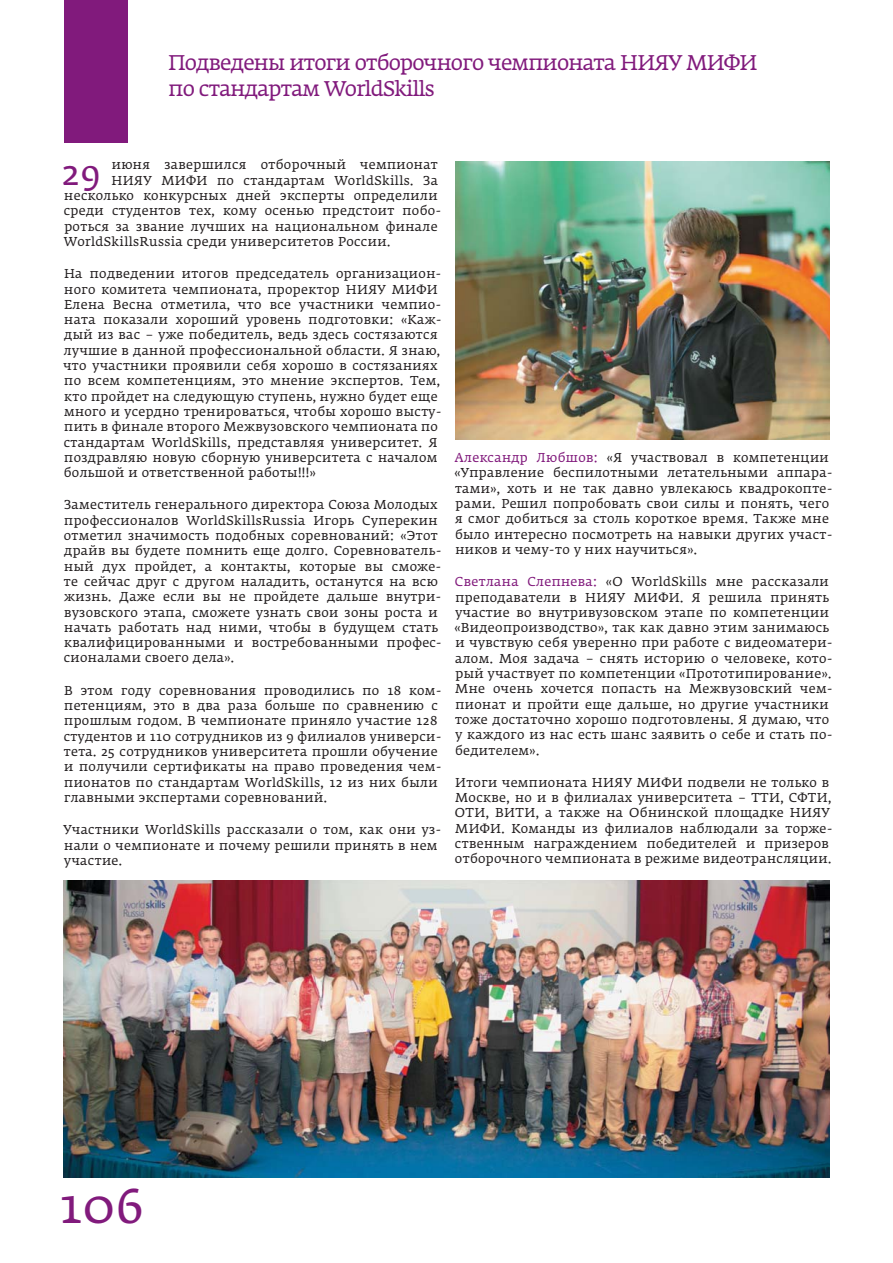
<style>
.page{position:relative;width:893px;height:1263px;background:#fff}
.page>*{position:absolute;margin:0;border:0;box-sizing:border-box;transform-origin:0 0}
.t1{font:48px "Fedra Serif A Pro";color:#811a7c}
.t2{font:34.35px "Fedra Serif A Pro";color:#811a7c}
.t3{font:21px/25.5px "Fedra Serif A Pro";letter-spacing:-.035em;color:#811a7c}
.t4{font:12.75px/15.3px "Fedra Serif A Pro";letter-spacing:.03em;color:#231f20}
.s1{color:#811a7c}
</style>
<div class="page">
<div style="left:64px;top:0;width:64px;height:142px;background:#811a7c"></div>
<img style="left:455px;top:162px;width:374px;height:277px">
<img style="left:64px;top:880px;width:765px;height:298px">
<h3 class="t3" style="left:168px;top:51px;width:591px">Подведены итоги отборочного чемпионата НИЯУ МИФИ по стандартам WorldSkills</h3>
<h2 class="t2" style="left:62px;top:155px;width:40px">29</h2>
<p class="t4" style="left:112px;top:158px;width:327px">июня завершился отборочный чемпионат</p>
<p class="t4" style="left:112px;top:173px;width:328px">НИЯУ МИФИ по стандартам WorldSkills. За</p>
<p class="t4" style="left:64px;top:189px;width:375px">несколько конкурсных дней эксперты определили</p>
<p class="t4" style="left:64px;top:204px;width:379px">среди студентов тех, кому осенью предстоит побо-</p>
<p class="t4" style="left:64px;top:219px;width:375px">роться за звание лучших на национальном финале</p>
<p class="t4" style="left:64px;top:234px;width:328px">WorldSkillsRussia среди университетов России.</p>
<p class="t4" style="left:63px;top:267px;width:380px">На подведении итогов председатель организацион&shy;ного комитета чемпионата, проректор НИЯУ МИФИ Елена Весна отметила, что все участники чемпио&shy;ната показали хороший уровень подготовки: «Каж&shy;дый из вас – уже победитель, ведь здесь состязаются лучшие в данной профессиональной области. Я знаю, что участники проявили себя хорошо в состязаниях по всем компетенциям, это мнение экспертов. Тем, кто пройдет на следующую ступень, нужно будет еще много и усердно тренироваться, чтобы хорошо высту&shy;пить в финале второго Межвузовского чемпионата по стандартам WorldSkills, представляя университет. Я поздравляю новую сборную университета с началом большой и ответственной работы!!!»</p>
<p class="t4" style="left:64px;top:498px;width:379px">Заместитель генерального директора Союза Молодых профессионалов WorldSkillsRussia Игорь Суперекин отметил значимость подобных соревнований: «Этот драйв вы будете помнить еще долго. Соревнователь&shy;ный дух пройдет, а контакты, которые вы сможе&shy;те сейчас друг с другом наладить, останутся на всю жизнь. Даже если вы не пройдете дальше внутри&shy;вузовского этапа, сможете узнать свои зоны роста и начать работать над ними, чтобы в будущем стать квалифицированными и востребованными профес&shy;сионалами своего дела».</p>
<p class="t4" style="left:64px;top:683px;width:379px">В этом году соревнования проводились по 18 ком&shy;петенциям, это в два раза больше по сравнению с прошлым годом. В чемпионате приняло участие 128 студентов и 110 сотрудников из 9 филиалов универси&shy;тета. 25 сотрудников университета прошли обучение и получили сертификаты на право проведения чем&shy;пионатов по стандартам WorldSkills, 12 из них были главными экспертами соревнований.</p>
<p class="t4" style="left:63px;top:823px;width:380px">Участники WorldSkills рассказали о том, как они уз&shy;нали о чемпионате и почему решили принять в нем участие.</p>
<p class="t4" style="left:454px;top:451px;width:380px"><span class="s1">Александр Любшов:</span> «Я участвовал в компетенции «Управление беспилотными летательными аппара&shy;тами», хоть и не так давно увлекаюсь квадрокопте&shy;рами. Решил попробовать свои силы и понять, чего я смог добиться за столь короткое время. Также мне было интересно посмотреть на навыки других участ&shy;ников и чему-то у них научиться».</p>
<p class="t4" style="left:454px;top:575px;width:380px"><span class="s1">Светлана Слепнева:</span> «О WorldSkills мне рассказали преподаватели в НИЯУ МИФИ. Я решила принять участие во внутривузовском этапе по компетенции «Видеопроизводство», так как давно этим занимаюсь и чувствую себя уверенно при работе с видеоматери&shy;алом. Моя задача – снять историю о человеке, кото&shy;рый участвует по компетенции «Прототипирование».<br>Мне очень хочется попасть на Межвузовский чем&shy;пионат и пройти еще дальше, но другие участники тоже достаточно хорошо подготовлены. Я думаю, что у каждого из нас есть шанс заявить о себе и стать по&shy;бедителем».</p>
<p class="t4" style="left:455px;top:775px;width:379px">Итоги чемпионата НИЯУ МИФИ подвели не только в Москве, но и в филиалах университета – ТТИ, СФТИ, ОТИ, ВИТИ, а также на Обнинской площадке НИЯУ МИФИ. Команды из филиалов наблюдали за торже&shy;ственным награждением победителей и призеров отборочного чемпионата в режиме видеотрансляции.</p>
<h1 class="t1" style="left:59px;top:1181px;width:85px">106</h1>
</div>
